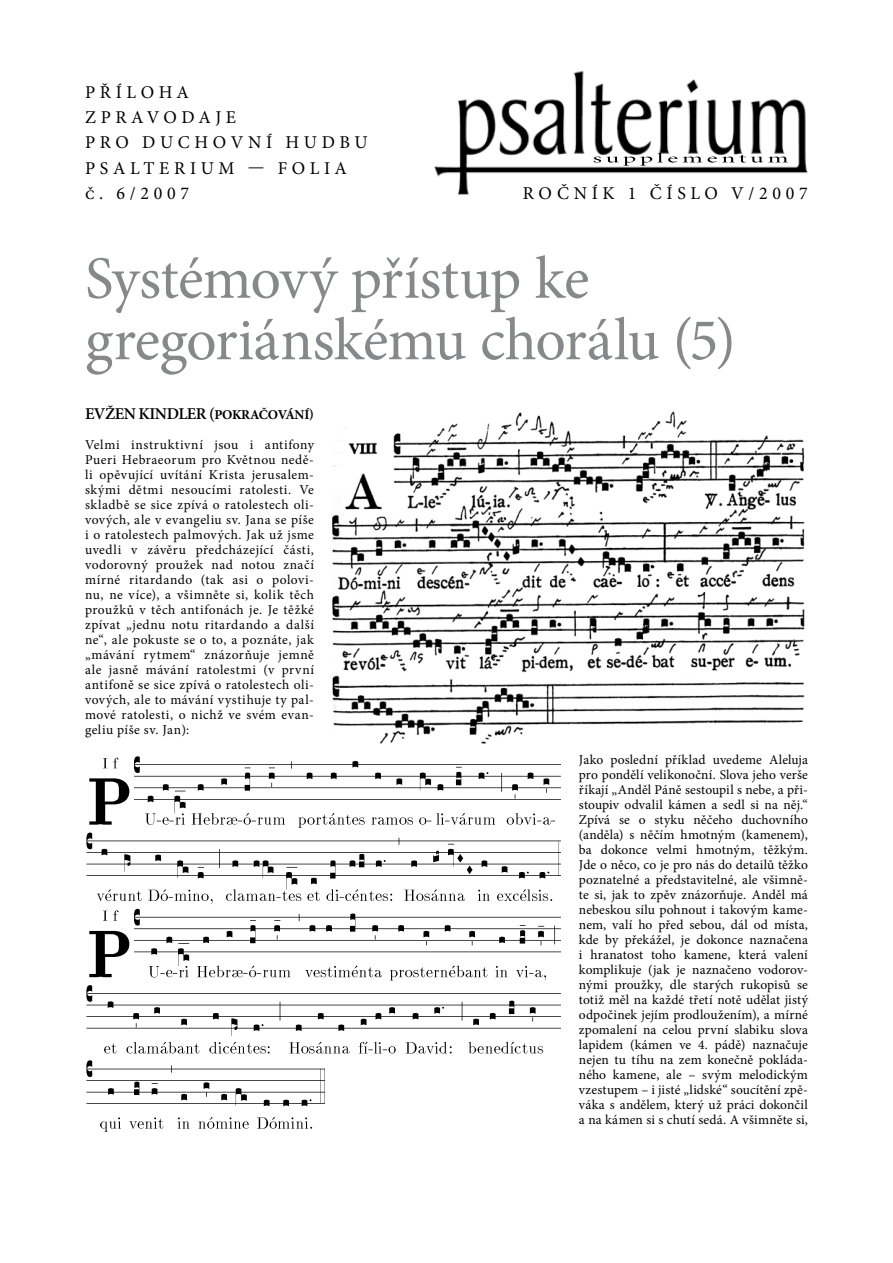
<style>
.page{position:relative;width:893px;height:1263px;background:#fff}
.page>*{position:absolute;margin:0;border:0;box-sizing:border-box;transform-origin:0 0}
.t1{font:60px/61.5px "Minion Pro";letter-spacing:-.015em;color:#87888a}
.t2{font:18px/25.2px "Minion Pro";letter-spacing:.26em;color:#000}
.t3{font:600 16.5px "Minion Pro";letter-spacing:-.03em;color:#000}
.t4{font:13.5px/15px "Minion Pro";letter-spacing:.025em;color:#000;text-align:justify}
.s1{font-weight:700;font-size:13.5px}
</style>
<div class="page">
<img style="left:434px;top:70px;width:374px;height:124px">
<svg style="left:594px;top:153px;width:83px;height:13px"></svg>
<svg style="left:683px;top:155px;width:105px;height:8px"></svg>
<img style="left:86px;top:756px;width:475px;height:376px">
<img style="left:332px;top:411px;width:472px;height:332px">
<h2 class="t2" style="left:85px;top:80px;width:44px">PŘÍLO</h2>
<h2 class="t2" style="left:85px;top:80px;width:284px;text-indent:74px">HA<br>Zprav odaj E<br>pro duch ov ní h udbu<br>PSALTERIUM — FOL IA č. 6/2007</h2>
<h2 class="t2" style="left:523px;top:180px;width:286px">ročník 1 číslo V/2007</h2>
<h1 class="t1" style="left:85px;top:248px;width:652px">Systémový přístup ke gregoriánskému chorálu (5)</h1>
<p class="t3" style="left:85px;top:402px;width:230px">EVŽEN KINDLER (<span class="s1">POKRAČOVÁNÍ)</span></p>
<p class="t4" style="left:85px;top:437px;width:231px">Velmi instruktivní jsou i antifony Pueri Hebraeorum pro Květnou nedě&shy;li opěvující uvítání Krista jerusalem&shy;skými dětmi nesoucími ratolesti. Ve skladbě se sice zpívá o ratolestech oli&shy;vových, ale v evangeliu sv. Jana se píše i o ratolestech palmových. Jak už jsme uvedli v závěru předcházející části, vodorovný proužek nad notou značí mírné ritardando (tak asi o polovi&shy;nu, ne více), a všimněte si, kolik těch proužků v těch antifonách je. Je těžké zpívat „jednu notu ritardando a další ne“, ale pokuste se o to, a poznáte, jak „mávání rytmem“ znázorňuje jemně ale jasně mávání ratolestmi (v první antifoně se sice zpívá o ratolestech oli&shy;vových, ale to mávání vystihuje ty pal&shy;mové ratolesti, o nichž ve svém evan&shy;geliu píše sv. Jan):</p>
<p class="t4" style="left:579px;top:752px;width:231px">Jako poslední příklad uvedeme Aleluja pro pondělí velikonoční. Slova jeho verše říkají „Anděl Páně sestoupil s nebe, a při&shy;stoupiv odvalil kámen a sedl si na něj.“ Zpívá se o styku něčeho duchovního (anděla) s něčím hmotným (kamenem), ba dokonce velmi hmotným, těžkým.<br>Jde o něco, co je pro nás do detailů těžko poznatelné a představitelné, ale všimně&shy;te si, jak to zpěv znázorňuje. Anděl má nebeskou sílu pohnout i takovým kame&shy;nem, valí ho před sebou, dál od místa, kde by překážel, je dokonce naznačena i hranatost toho kamene, která valení komplikuje (jak je naznačeno vodorov&shy;nými proužky, dle starých rukopisů se totiž měl na každé třetí notě udělat jistý odpočinek jejím prodloužením), a mírné zpomalení na celou první slabiku slova lapidem (kámen ve 4. pádě) naznačuje nejen tu tíhu na zem konečně pokláda&shy;ného kamene, ale – svým melodickým vzestupem – i jisté „lidské“ soucítění zpě&shy;váka s andělem, který už práci dokončil a na kámen si s chutí sedá. A všimněte si,</p>
</div>
